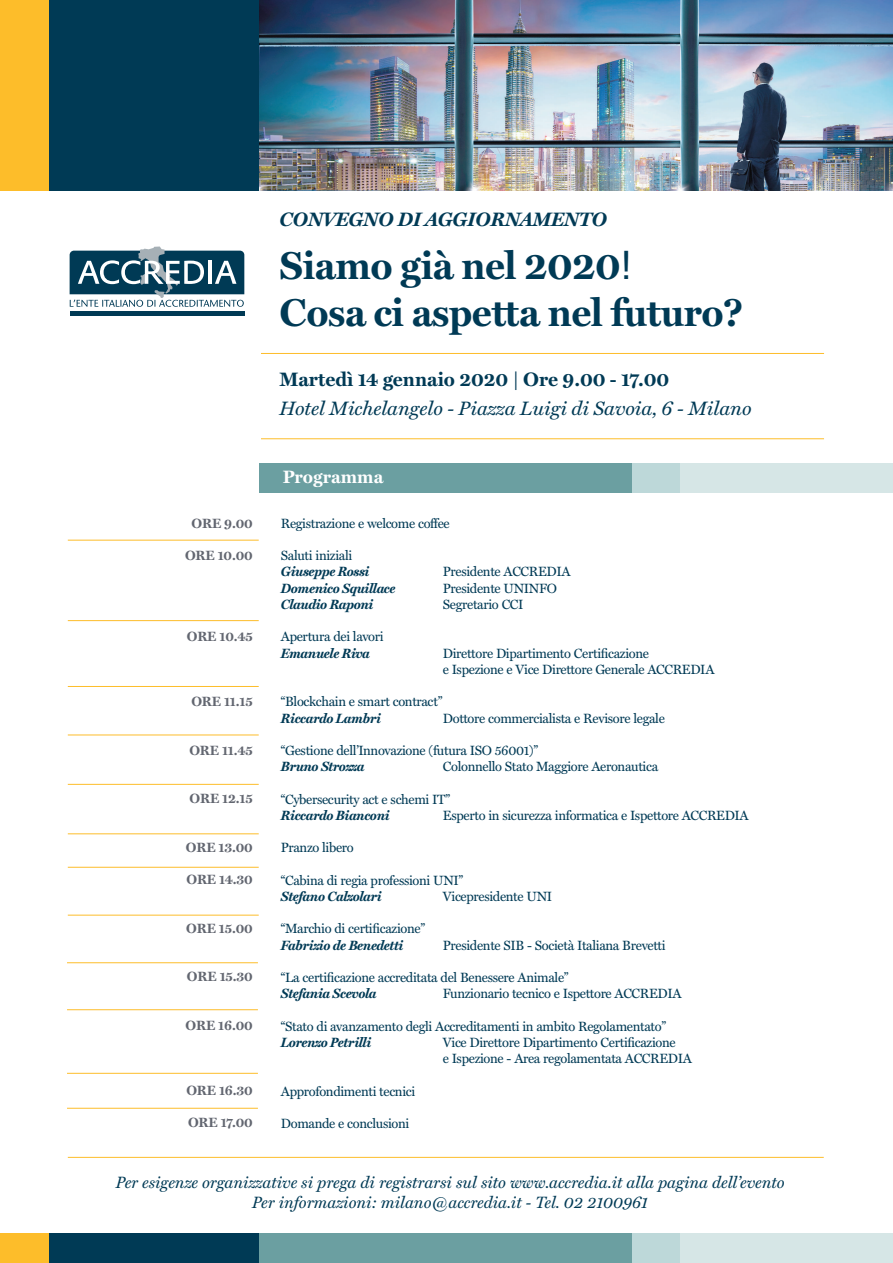
<style>
.page{position:relative;width:893px;height:1263px;background:#fff}
.page>*{position:absolute;margin:0;border:0;box-sizing:border-box;transform-origin:0 0}
.t1{font:700 39px/46.2px "Miller Text";letter-spacing:-.015em;color:#003a55}
.t2{font:italic 19.5px "Miller Text";color:#003a55}
.t3{font:700 19.5px "Miller Text";color:#003a55}
.t4{font:19.5px "Miller Text Bold Italic TT";color:#003a55}
.t5{font:700 18px "Miller Text";color:#fff}
.t6{font:16.5px/19.8px "Miller Text Italic TT";color:#003a55;text-align:center}
.t7{font:13.5px/16.2px "Miller Text";letter-spacing:-.025em;color:#003a55}
.t8{font:italic 700 13.5px "Miller Text";letter-spacing:-.025em;color:#003a55}
.t9{font:700 13.5px "Miller Text";letter-spacing:-.005em;color:#626670}
.s1{font-family:"Lucida Grande";font-weight:400}
</style>
<div class="page">
<div style="left:470px;top:463px;width:212px;height:30px;background:#bdd8d9"></div>
<div style="left:680px;top:463px;width:212px;height:30px;background:#d6e6e6"></div>
<div style="left:259px;top:463px;width:372px;height:30px;background:#6b9fa1"></div>
<hr style="left:68px;top:735px;width:191px;height:1px;background:#fdbd2a">
<hr style="left:68px;top:784px;width:191px;height:1px;background:#fdbd2a">
<hr style="left:68px;top:833px;width:191px;height:1px;background:#fdbd2a">
<hr style="left:68px;top:867px;width:191px;height:1px;background:#fdbd2a">
<hr style="left:68px;top:620px;width:191px;height:1px;background:#fdbd2a">
<hr style="left:68px;top:686px;width:191px;height:1px;background:#fdbd2a">
<hr style="left:67px;top:962px;width:191px;height:1px;background:#fdbd2a">
<hr style="left:67px;top:1009px;width:191px;height:1px;background:#fdbd2a">
<hr style="left:67px;top:1073px;width:191px;height:1px;background:#fdbd2a">
<hr style="left:67px;top:1108px;width:191px;height:1px;background:#fdbd2a">
<hr style="left:68px;top:915px;width:191px;height:1px;background:#fdbd2a">
<hr style="left:68px;top:540px;width:191px;height:1px;background:#fdbd2a">
<hr style="left:68px;top:1157px;width:756px;height:1px;background:#fdbd2a">
<hr style="left:261px;top:353px;width:563px;height:1px;background:#fdbd2a">
<hr style="left:261px;top:438px;width:563px;height:1px;background:#fdbd2a">
<div style="left:0;top:0;width:50px;height:190px;background:#fdbd2a"></div>
<div style="left:49px;top:0;width:212px;height:190px;background:#003a55"></div>
<img style="left:259px;top:0;width:633px;height:190px">
<div style="left:0;top:1233px;width:50px;height:30px;background:#fdbd2a"></div>
<div style="left:470px;top:1233px;width:212px;height:30px;background:#bdd8d9"></div>
<div style="left:680px;top:1233px;width:212px;height:30px;background:#d6e6e6"></div>
<div style="left:49px;top:1233px;width:212px;height:30px;background:#003a55"></div>
<div style="left:259px;top:1233px;width:372px;height:30px;background:#6b9fa1"></div>
<hr style="left:70px;top:312px;width:174px;height:4px;background:#003a55">
<svg style="left:70px;top:247px;width:174px;height:60px"></svg>
<h2 class="t4" style="left:280px;top:213px;width:329px">CONVEGNO DI AGGIORNAMENTO</h2>
<h1 class="t1" style="left:280px;top:246px;width:465px">Siamo già nel 2020<span class="s1">!<br></span>Cosa ci aspetta nel futuro?</h1>
<h2 class="t3" style="left:280px;top:372px;width:391px">Martedì 14 gennaio 2020 | Ore 9.00 - 17.00</h2>
<h2 class="t2" style="left:280px;top:401px;width:473px">Hotel Michelangelo - Piazza Luigi di Savoia, 6 - Milano</h2>
<p class="t9" style="left:191px;top:518px;width:63px">ORE 9.00</p>
<p class="t9" style="left:185px;top:550px;width:69px">ORE 10.00</p>
<p class="t9" style="left:187px;top:631px;width:68px">ORE 10.45</p>
<p class="t9" style="left:191px;top:696px;width:63px">ORE 11.15</p>
<p class="t9" style="left:189px;top:745px;width:65px">ORE 11.45</p>
<p class="t9" style="left:189px;top:793px;width:65px">ORE 12.15</p>
<p class="t9" style="left:186px;top:842px;width:68px">ORE 13.00</p>
<p class="t9" style="left:186px;top:874px;width:68px">ORE 14.30</p>
<p class="t9" style="left:186px;top:923px;width:68px">ORE 15.00</p>
<p class="t9" style="left:187px;top:971px;width:67px">ORE 15.30</p>
<p class="t9" style="left:186px;top:1020px;width:69px">ORE 16.00</p>
<p class="t9" style="left:186px;top:1085px;width:68px">ORE 16.30</p>
<p class="t9" style="left:188px;top:1117px;width:66px">ORE 17.00</p>
<h3 class="t5" style="left:283px;top:469px;width:102px">Programma</h3>
<p class="t7" style="left:281px;top:516px;width:170px">Registrazione e welcome coffee</p>
<p class="t7" style="left:281px;top:549px;width:73px">Saluti iniziali</p>
<p class="t8" style="left:281px;top:564px;width:90px">Giuseppe Rossi</p>
<p class="t7" style="left:443px;top:565px;width:129px">Presidente ACCREDIA</p>
<p class="t8" style="left:281px;top:580px;width:116px">Domenico Squillace</p>
<p class="t7" style="left:443px;top:581px;width:115px">Presidente UNINFO</p>
<p class="t8" style="left:281px;top:596px;width:94px">Claudio Raponi</p>
<p class="t7" style="left:443px;top:597px;width:82px">Segretario CCI</p>
<p class="t7" style="left:281px;top:630px;width:104px">Apertura dei lavori</p>
<p class="t8" style="left:281px;top:645px;width:91px">Emanuele Riva</p>
<p class="t7" style="left:443px;top:646px;width:273px">Direttore Dipartimento Certificazione<br>e Ispezione e Vice Direttore Generale ACCREDIA</p>
<p class="t7" style="left:281px;top:695px;width:163px">“Blockchain e smart contract”</p>
<p class="t8" style="left:281px;top:710px;width:102px">Riccardo Lambri</p>
<p class="t7" style="left:443px;top:711px;width:223px">Dottore commercialista e Revisore legale</p>
<p class="t7" style="left:281px;top:743px;width:259px">“Gestione dell’Innovazione (futura ISO 56001)”</p>
<p class="t8" style="left:281px;top:759px;width:85px">Bruno Strozza</p>
<p class="t7" style="left:443px;top:760px;width:217px">Colonnello Stato Maggiore Aeronautica</p>
<p class="t7" style="left:281px;top:792px;width:171px">“Cybersecurity act e schemi IT”</p>
<p class="t8" style="left:281px;top:807px;width:110px">Riccardo Bianconi</p>
<p class="t7" style="left:443px;top:808px;width:307px">Esperto in sicurezza informatica e Ispettore ACCREDIA</p>
<p class="t7" style="left:281px;top:841px;width:74px">Pranzo libero</p>
<p class="t7" style="left:281px;top:873px;width:184px">“Cabina di regia professioni UNI”</p>
<p class="t8" style="left:281px;top:888px;width:102px">Stefano Calzolari</p>
<p class="t7" style="left:443px;top:889px;width:111px">Vicepresidente UNI</p>
<p class="t7" style="left:281px;top:922px;width:146px">“Marchio di certificazione”</p>
<p class="t8" style="left:281px;top:937px;width:124px">Fabrizio de Benedetti</p>
<p class="t7" style="left:443px;top:938px;width:224px">Presidente SIB - Società Italiana Brevetti</p>
<p class="t7" style="left:281px;top:970px;width:289px">“La certificazione accreditata del Benessere Animale”</p>
<p class="t8" style="left:281px;top:986px;width:97px">Stefania Scevola</p>
<p class="t7" style="left:443px;top:987px;width:240px">Funzionario tecnico e Ispettore ACCREDIA</p>
<p class="t7" style="left:281px;top:1019px;width:387px">“Stato di avanzamento degli Accreditamenti in ambito Regolamentato”</p>
<p class="t8" style="left:281px;top:1034px;width:92px">Lorenzo Petrilli</p>
<p class="t7" style="left:443px;top:1035px;width:250px">Vice Direttore Dipartimento Certificazione<br>e Ispezione - Area regolamentata ACCREDIA</p>
<p class="t7" style="left:281px;top:1084px;width:136px">Approfondimenti tecnici</p>
<p class="t7" style="left:281px;top:1116px;width:130px">Domande e conclusioni</p>
<p class="t6" style="left:116px;top:1174px;width:670px">Per esigenze organizzative si prega di registrarsi sul sito www.accredia.it alla pagina dell’evento<br>Per informazioni: milano@accredia.it - Tel. 02 2100961</p>
</div>
